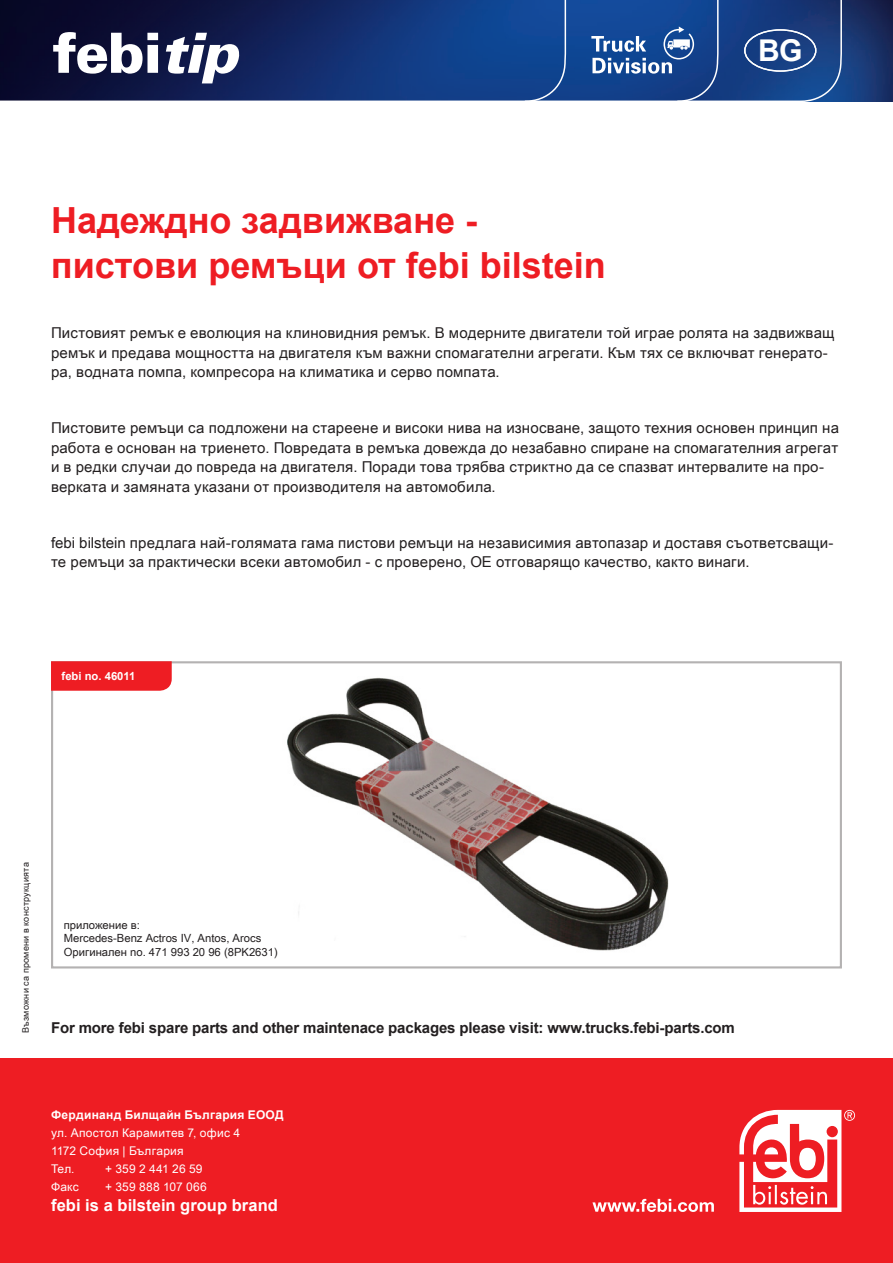
<style>
.page{position:relative;width:893px;height:1263px;background:#fff}
.page>*{position:absolute;margin:0;border:0;box-sizing:border-box;transform-origin:0 0}
.t1{font:700 36px/45px "Arial";color:#ee1d23}
.t2{font:700 30px "Arial";color:#fff}
.t3{font:700 16.5px "Arial";letter-spacing:.005em;color:#fff}
.t4{font:15px/19.5px "Arial Unicode MS";letter-spacing:.01em;color:#231f20}
.t5{font:700 15px "Arial";letter-spacing:-.01em;color:#231f20}
.t6{font:12px/18px "Arial Unicode MS";letter-spacing:.02em;color:#fff}
.t7{font:700 12px "Arial";letter-spacing:.02em;color:#fff}
.t8{font:11.25px/13.5px "Arial Unicode MS";color:#231f20}
.t9{font:700 11.25px "Arial";color:#fff}
.t10{font:9px "Arial Unicode MS";letter-spacing:.03em;color:#231f20}
</style>
<div class="page">
<img style="left:843px;top:0;width:50px;height:102px">
<svg style="left:0;top:0;width:843px;height:102px;background:#163470"></svg>
<div style="left:0;top:1059px;width:893px;height:204px;background:#ee1d23"></div>
<svg style="left:739px;top:1110px;width:116px;height:102px"></svg>
<svg style="left:592px;top:1199px;width:122px;height:13px"></svg>
<div style="left:744px;top:29px;width:72px;height:43px;border:1px solid #fff;border-radius:50%"></div>
<svg style="left:591px;top:0;width:128px;height:102px;background:#2e5a9d"></svg>
<svg style="left:53px;top:32px;width:187px;height:51px"></svg>
<div style="left:51px;top:661px;width:791px;height:307px;border:2px solid #b4b2b2"></div>
<img style="left:287px;top:677px;width:382px;height:274px">
<svg style="left:51px;top:661px;width:121px;height:30px;background:#ed2228"></svg>
<h1 class="t1" style="left:51px;top:199px;width:556px">Надеждно задвижване - пистови ремъци от febi bilstein</h1>
<h2 class="t2" style="left:758px;top:31px;width:46px">BG</h2>
<p class="t4" style="left:51px;top:323px;width:785px">Пистовият ремък е еволюция на клиновидния ремък. В модерните двигатели той играе ролята на задвижващ ремък и предава мощността на двигателя към важни спомагателни агрегати. Към тях се включват генерато&shy;ра, водната помпа, компресора на климатика и серво помпата.</p>
<p class="t4" style="left:51px;top:418px;width:789px">Пистовите ремъци са подложени на стареене и високи нива на износване, защото техния основен принцип на работа е основан на триенето. Повредата в ремъка довежда до незабавно спиране на спомагателния агрегат и в редки случаи до повреда на двигателя. Поради това трябва стриктно да се спазват интервалите на про&shy;верката и замяната указани от производителя на автомобила.</p>
<p class="t4" style="left:51px;top:532px;width:784px">febi bilstein предлага най-голямата гама пистови ремъци на независимия автопазар и доставя съответсващи&shy;те ремъци за практически всеки автомобил - с проверено, ОЕ отговарящо качество, както винаги.</p>
<p class="t9" style="left:62px;top:669px;width:75px">febi no. 46011</p>
<p class="t10" style="left:19px;top:1033px;width:172px;rotate:-90deg">Възможни са промени в конструкцията</p>
<p class="t8" style="left:64px;top:918px;width:215px">приложение в:<br>Mercedes-Benz Actros IV, Antos, Arocs<br>Оригинален no. 471 993 20 96 (8PK2631)</p>
<p class="t5" style="left:51px;top:1018px;width:685px">For more febi spare parts and other maintenace packages please visit: www.trucks.febi-parts.com</p>
<p class="t7" style="left:51px;top:1106px;width:234px">Фердинанд Билщайн България EOOД</p>
<p class="t6" style="left:51px;top:1123px;width:190px">ул. Апостол Карамитев 7, офис 4<br>1172 София | България<br>Тел.</p>
<p class="t6" style="left:105px;top:1159px;width:99px">+ 359 2 441 26 59</p>
<p class="t6" style="left:51px;top:1177px;width:29px">Факс</p>
<p class="t6" style="left:105px;top:1177px;width:103px">+ 359 888 107 066</p>
<p class="t3" style="left:51px;top:1194px;width:228px">febi is a bilstein group brand</p>
</div>
